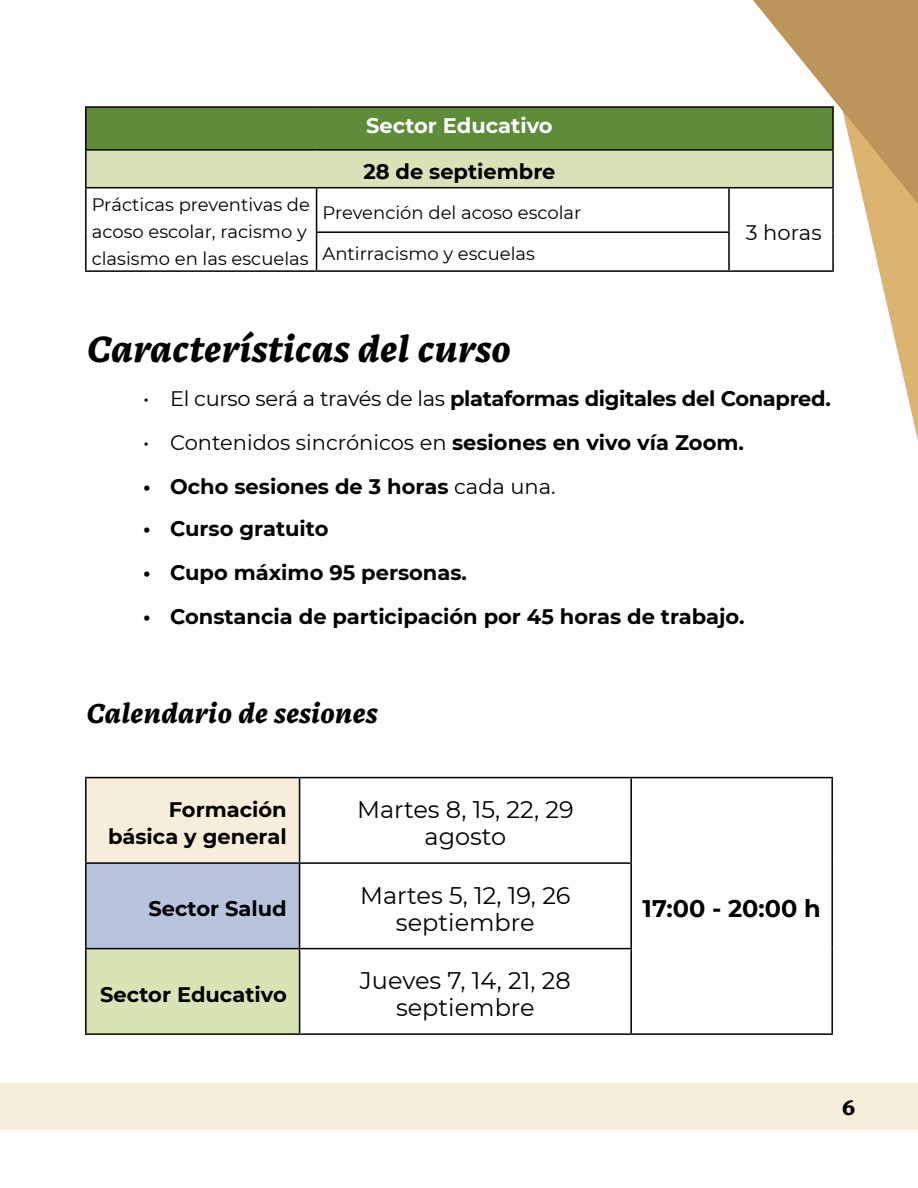
<style>
.page{position:relative;width:918px;height:1188px;background:#fff}
.page>*{position:absolute;margin:0;border:0;box-sizing:border-box;transform-origin:0 0}
.t1{font:italic 900 36px "GMX";color:#000}
.t2{font:italic 900 27px "GMX";color:#000}
.t3{font:24px/27px "Montserrat";color:#000;text-align:center}
.t4{font:700 24px "Montserrat";color:#000}
.t5{font:700 21px/27px "Montserrat";color:#000;text-align:right}
.t6{font:21px "Montserrat";color:#000}
.t7{font:700 21px "Montserrat";color:#fff}
.t8{font:900 21px "GMX";color:#000}
.t9{font:18px/27px "Montserrat";color:#000}
.s1{font-weight:400}
.s2{font-weight:700}
</style>
<div class="page">
<div style="left:0;top:1083px;width:918px;height:47px;background:#f7eddb"></div>
<svg style="left:878px;top:266px;width:40px;height:175px"></svg>
<svg style="left:730px;top:0;width:188px;height:266px"></svg>
<div style="left:86px;top:107px;width:747px;height:43px;background:#5f8c39"></div>
<div style="left:86px;top:150px;width:747px;height:38px;background:#dae2b9"></div>
<hr style="left:85px;top:151px;width:2px;height:36px;background:#000">
<hr style="left:832px;top:151px;width:2px;height:36px;background:#000">
<hr style="left:85px;top:187px;width:232px;height:1px;background:#000">
<hr style="left:85px;top:188px;width:2px;height:44px;background:#000">
<hr style="left:85px;top:232px;width:2px;height:38px;background:#000">
<hr style="left:85px;top:270px;width:232px;height:2px;background:#000">
<hr style="left:317px;top:187px;width:412px;height:1px;background:#000">
<hr style="left:316px;top:188px;width:1px;height:43px;background:#000">
<hr style="left:729px;top:187px;width:105px;height:1px;background:#000">
<hr style="left:728px;top:188px;width:2px;height:43px;background:#000">
<hr style="left:832px;top:188px;width:2px;height:44px;background:#000">
<hr style="left:832px;top:232px;width:2px;height:38px;background:#000">
<hr style="left:729px;top:270px;width:105px;height:2px;background:#000">
<hr style="left:316px;top:231px;width:414px;height:2px;background:#000">
<hr style="left:316px;top:233px;width:1px;height:37px;background:#000">
<hr style="left:728px;top:233px;width:2px;height:37px;background:#000">
<hr style="left:317px;top:270px;width:412px;height:2px;background:#000">
<hr style="left:85px;top:106px;width:232px;height:2px;background:#000">
<hr style="left:85px;top:108px;width:2px;height:41px;background:#000">
<hr style="left:317px;top:106px;width:412px;height:2px;background:#000">
<hr style="left:729px;top:106px;width:105px;height:2px;background:#000">
<hr style="left:832px;top:108px;width:2px;height:41px;background:#000">
<hr style="left:85px;top:149px;width:232px;height:2px;background:#000">
<hr style="left:317px;top:149px;width:412px;height:2px;background:#000">
<hr style="left:729px;top:149px;width:105px;height:2px;background:#000">
<div style="left:86px;top:778px;width:214px;height:85px;background:#f7eddb"></div>
<div style="left:86px;top:863px;width:214px;height:86px;background:#b8c3de"></div>
<div style="left:86px;top:949px;width:214px;height:85px;background:#d8e4b4"></div>
<hr style="left:630px;top:778px;width:2px;height:84px;background:#000">
<hr style="left:630px;top:864px;width:2px;height:84px;background:#000">
<hr style="left:630px;top:949px;width:2px;height:84px;background:#000">
<hr style="left:631px;top:777px;width:202px;height:1px;background:#000">
<hr style="left:831px;top:778px;width:2px;height:85px;background:#000">
<hr style="left:831px;top:863px;width:2px;height:86px;background:#000">
<hr style="left:831px;top:949px;width:2px;height:84px;background:#000">
<hr style="left:631px;top:1033px;width:202px;height:2px;background:#000">
<hr style="left:300px;top:777px;width:331px;height:1px;background:#000">
<hr style="left:300px;top:862px;width:332px;height:2px;background:#000">
<hr style="left:300px;top:948px;width:332px;height:1px;background:#000">
<hr style="left:300px;top:1033px;width:331px;height:2px;background:#000">
<hr style="left:85px;top:777px;width:215px;height:1px;background:#000">
<hr style="left:85px;top:778px;width:2px;height:84px;background:#000">
<hr style="left:299px;top:778px;width:1px;height:84px;background:#000">
<hr style="left:85px;top:862px;width:215px;height:2px;background:#000">
<hr style="left:85px;top:864px;width:2px;height:84px;background:#000">
<hr style="left:299px;top:864px;width:1px;height:84px;background:#000">
<hr style="left:85px;top:948px;width:215px;height:1px;background:#000">
<hr style="left:85px;top:949px;width:2px;height:84px;background:#000">
<hr style="left:299px;top:949px;width:1px;height:84px;background:#000">
<hr style="left:85px;top:1033px;width:215px;height:2px;background:#000">
<p class="t7" style="left:366px;top:111px;width:188px">Sector Educativo</p>
<p class="t5" style="left:363px;top:157px;width:194px">28 de septiembre</p>
<p class="t9" style="left:92px;top:191px;width:220px">Prácticas preventivas de acoso escolar, racismo y clasismo en las escuelas</p>
<p class="t9" style="left:323px;top:198px;width:260px">Prevención del acoso escolar</p>
<p class="t9" style="left:323px;top:240px;width:214px">Antirracismo y escuelas</p>
<p class="t6" style="left:746px;top:218px;width:77px">3 horas</p>
<h1 class="t1" style="left:85px;top:328px;width:426px">Características del curso</h1>
<p class="t5" style="left:143px;top:384px;width:689px"><span class="s1">• El curso será a través de las</span> plataformas digitales del Conapred.</p>
<p class="t6" style="left:143px;top:428px;width:602px">• Contenidos sincrónicos en <span class="s2">sesiones en vivo vía Zoom.</span></p>
<p class="t5" style="left:143px;top:472px;width:414px">• Ocho sesiones de 3 horas <span class="s1">cada una.</span></p>
<p class="t5" style="left:143px;top:514px;width:187px">• Curso gratuito</p>
<p class="t5" style="left:143px;top:558px;width:325px">• Cupo máximo 95 personas.</p>
<p class="t5" style="left:143px;top:602px;width:603px">• Constancia de participación por 45 horas de trabajo.</p>
<p class="t2" style="left:85px;top:698px;width:293px">Calendario de sesiones</p>
<p class="t5" style="left:108px;top:795px;width:180px">Formación básica y general</p>
<p class="t3" style="left:357px;top:796px;width:218px">Martes 8, 15, 22, 29 agosto</p>
<p class="t3" style="left:360px;top:881px;width:212px">Martes 5, 12, 19, 26 septiembre</p>
<p class="t5" style="left:148px;top:894px;width:140px">Sector Salud</p>
<p class="t4" style="left:643px;top:892px;width:180px">17:00 - 20:00 h</p>
<p class="t5" style="left:100px;top:980px;width:188px">Sector Educativo</p>
<p class="t3" style="left:360px;top:967px;width:212px">Jueves 7, 14, 21, 28 septiembre</p>
<p class="t8" style="left:842px;top:1095px;width:15px">6</p>
</div>
